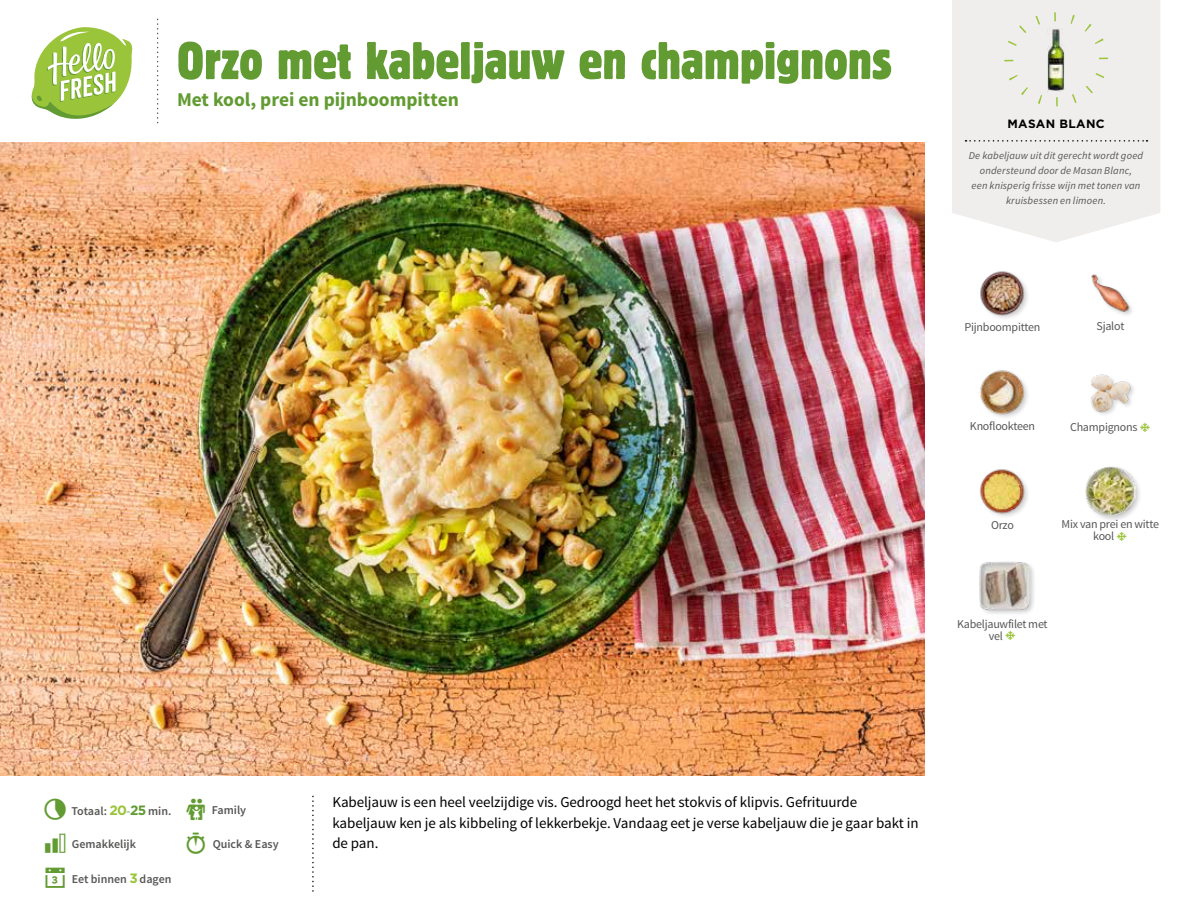
<style>
.page{position:relative;width:1188px;height:918px;background:#fff}
.page>*{position:absolute;margin:0;border:0;box-sizing:border-box;transform-origin:0 0}
.t1{font:condensed 52.5px "Block Berthold BQ";color:#619b31}
.t2{font:25.5px "hellofresh icon font";color:#619b31}
.t3{font:700 19.5px "Source Sans Pro";color:#619b31}
.t4{font:15px/20.5px "Source Sans Pro";letter-spacing:-.005em;color:#000}
.t5{font:12px/12px "Source Sans Pro";letter-spacing:-.02em;color:#575756}
.t6{font:600 12px "Source Sans Pro";color:#575756}
.t7{font:700 12px "Gotham";letter-spacing:.03em;color:#000}
.t8{font:italic 10.5px/14.7px "Source Sans Pro";letter-spacing:.015em;color:#575756;text-align:center}
.s1{font-family:"Gotham";font-weight:700;font-size:13.5px;color:#9ac43a}
.s2{color:#87ac54}
.s3{font-family:"Gotham";font-weight:700;font-size:13.5px;color:#619b31}
</style>
<div class="page">
<svg style="left:31px;top:27px;width:102px;height:92px"></svg>
<img style="left:0;top:142px;width:925px;height:634px">
<div style="left:952px;top:0;width:208px;height:242px;background:#f0eeed"></div>
<svg style="left:966px;top:140px;width:182px;height:2px"></svg>
<div style="left:1004px;top:12px;width:104px;height:94px;border:9px dashed #9ac43a;border-radius:50%"></div>
<img style="left:1091px;top:274px;width:41px;height:41px">
<div style="left:1084px;top:465px;width:59px;height:58px;background:#000;opacity:.2"></div>
<img style="left:1085px;top:466px;width:50px;height:50px">
<img style="left:1090px;top:374px;width:44px;height:41px">
<img style="left:980px;top:271px;width:48px;height:47px">
<img style="left:979px;top:469px;width:49px;height:48px">
<div style="left:978px;top:560px;width:59px;height:57px;background:#000;opacity:.2"></div>
<img style="left:978px;top:562px;width:52px;height:49px">
<img style="left:980px;top:370px;width:48px;height:47px">
<img style="left:1048px;top:28px;width:16px;height:63px">
<h1 class="t1" style="left:177px;top:30px;width:716px">Orzo met kabeljauw en champignons</h1>
<h3 class="t3" style="left:177px;top:87px;width:283px">Met kool, prei en pijnboompitten</h3>
<p class="t7" style="left:1008px;top:116px;width:99px">MASAN BLANC</p>
<p class="t8" style="left:969px;top:149px;width:176px">De kabeljauw uit dit gerecht wordt goed ondersteund door de Masan Blanc,<br>een knisperig frisse wijn met tonen van kruisbessen en limoen.</p>
<p class="t5" style="left:965px;top:321px;width:78px">Pijnboompitten</p>
<p class="t5" style="left:1097px;top:321px;width:29px">Sjalot</p>
<p class="t5" style="left:970px;top:420px;width:67px">Knoflookteen</p>
<p class="t5" style="left:1070px;top:421px;width:69px">Champignons</p>
<p class="t5" style="left:991px;top:519px;width:24px">Orzo</p>
<p class="t5" style="left:1093px;top:519px;width:67px;text-indent:-32px">Mix van prei en witte kool</p>
<p class="t5" style="left:989px;top:618px;width:60px;text-indent:-32px">Kabeljauwfilet met vel</p>
<p class="t6" style="left:71px;top:803px;width:101px">Totaal: <span class="s1">20</span><span class="s2">-</span><span class="s3">25</span> min.</p>
<p class="t6" style="left:212px;top:803px;width:36px">Family</p>
<p class="t4" style="left:332px;top:792px;width:588px">Kabeljauw is een heel veelzijdige vis. Gedroogd heet het stokvis of klipvis. Gefrituurde kabeljauw ken je als kibbeling of lekkerbekje. Vandaag eet je verse kabeljauw die je gaar bakt in</p>
<p class="t6" style="left:72px;top:837px;width:66px">Gemakkelijk</p>
<p class="t4" style="left:332px;top:833px;width:48px">de pan.</p>
<p class="t6" style="left:213px;top:836px;width:68px">Quick &amp; Easy</p>
<h2 class="t2" style="left:43px;top:866px;width:27px">▪</h2>
<p class="t6" style="left:72px;top:871px;width:101px">Eet binnen <span class="s1">3</span> dagen</p>
</div>
